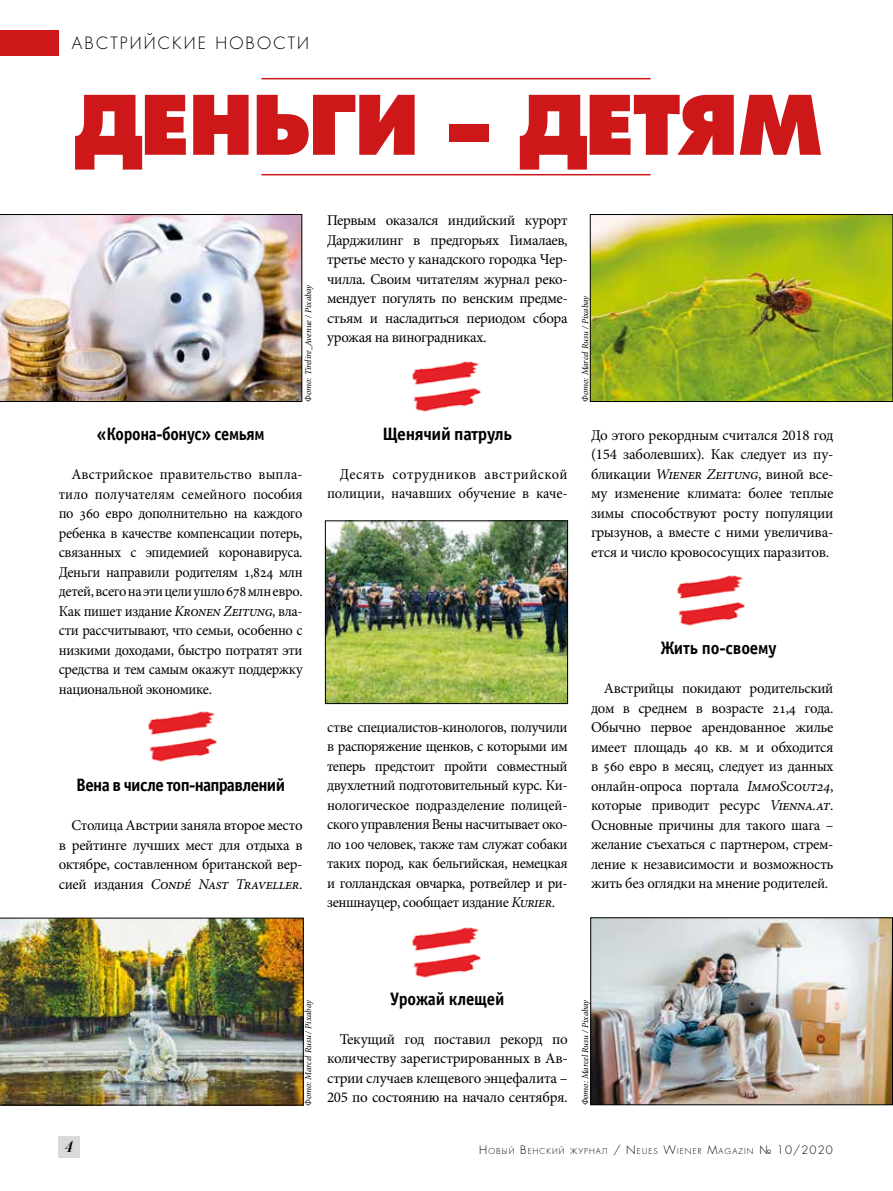
<style>
.page{position:relative;width:893px;height:1191px;background:#fff}
.page>*{position:absolute;margin:0;border:0;box-sizing:border-box;transform-origin:0 0}
.t1{font:79.5px "Favorit Extra Bold C";letter-spacing:-.02em;color:#cd1719}
.t2{font:18px "Officina Sans Bold C";letter-spacing:-.04em;color:#000;scale:.94 1}
.t3{font:18px "Officina Sans Bold C";letter-spacing:-.02em;color:#000;scale:.91 1}
.t4{font:18px "Officina Sans Bold C";letter-spacing:-.02em;color:#000}
.t5{font:18px "Officina Sans Bold C";letter-spacing:-.02em;color:#000;scale:.94 1}
.t6{font:18px "Officina Sans Bold C";letter-spacing:-.02em;color:#000;scale:.93 1}
.t7{font:16.5px "Favorit Light C";letter-spacing:.13em;color:#000}
.t8{font:italic 16.5px "Paragon Nord C";color:#000}
.t9{font:15px/19.5px "Minion Pro";letter-spacing:-.02em;color:#000;text-align:justify}
.t10{font:15px/19.5px "Minion Pro";letter-spacing:-.02em;color:#000;text-align:justify;scale:.96 1}
.t11{font:15px/19.5px "Minion Pro";letter-spacing:.015em;color:#000;text-align:right}
.t12{font:italic 9px "Minion Pro";letter-spacing:-.005em;color:#000}
.t13{font:7.8px "Favorit Light C";letter-spacing:.145em;color:#000}
.s1{font-style:italic}
.s2{font-size:11.25px}
</style>
<div class="page">
<div style="left:59px;top:1136px;width:21px;height:22px;background:#dadada"></div>
<div style="left:0;top:30px;width:59px;height:25px;background:#cd1719"></div>
<img style="left:0;top:214px;width:302px;height:187px">
<img style="left:148px;top:711px;width:69px;height:51px">
<img style="left:592px;top:216px;width:299px;height:183px">
<div style="left:590px;top:214px;width:303px;height:187px;border:1px solid #000"></div>
<img style="left:593px;top:919px;width:297px;height:183px">
<img style="left:327px;top:523px;width:239px;height:178px">
<div style="left:325px;top:521px;width:243px;height:182px;border:1px solid #000"></div>
<img style="left:412px;top:361px;width:69px;height:51px">
<img style="left:412px;top:927px;width:69px;height:51px">
<img style="left:677px;top:575px;width:68px;height:51px">
<img style="left:0;top:918px;width:303px;height:187px">
<hr style="left:261px;top:78px;width:390px;height:1px;background:#cd1719">
<hr style="left:261px;top:174px;width:390px;height:1px;background:#cd1719">
<p class="t7" style="left:72px;top:32px;width:239px">АВСТРИЙСКИЕ НОВОСТИ</p>
<h1 class="t1" style="left:74px;top:76px;width:751px">ДЕНЬГИ – ДЕТЯМ</h1>
<p class="t9" style="left:327px;top:211px;width:242px">Первым оказался индийский курорт Дарджилинг в предгорьях Гималаев, третье место у канадского городка Чер&shy;чилла. Своим читателям журнал реко&shy;мендует погулять по венским предме&shy;стьям и насладиться периодом сбора урожая на виноградниках.</p>
<p class="t12" style="left:302px;top:401px;width:119px;rotate:-90deg">Фото: Tirelire_Avenue / Pixabay</p>
<p class="t12" style="left:579px;top:401px;width:108px;rotate:-90deg">Фото: Marcel Rusu / Pixabay</p>
<p class="t3" style="left:97px;top:424px;width:186px">«Корона-бонус» семьям</p>
<p class="t10" style="left:59px;top:464px;width:255px;text-indent:13px">Австрийское правительство выпла&shy;тило получателям семейного пособия по 360 евро дополнительно на каждого ребенка в качестве компенсации потерь, связанных с эпидемией коронавируса.<br>Деньги направили родителям 1,824 млн детей, всего на эти цели ушло 678 млн евро.<br>Как пишет издание <span class="s1">Kronen Zeitung</span>, вла&shy;сти рассчитывают, что семьи, особенно с низкими доходами, быстро потратят эти средства и тем самым окажут поддержку национальной экономике.</p>
<p class="t2" style="left:76px;top:775px;width:224px">Вена в числе топ-направлений</p>
<p class="t9" style="left:59px;top:815px;width:245px;text-indent:13px">Столица Австрии заняла второе место в рейтинге лучших мест для отдыха в октябре, составленном британской вер&shy;сией издания <span class="s1">Condé Nast Traveller</span>.</p>
<p class="t4" style="left:382px;top:424px;width:131px">Щенячий патруль</p>
<p class="t11" style="left:327px;top:464px;width:242px">Десять сотрудников австрийской полиции, начавших обучение в каче-</p>
<p class="t9" style="left:591px;top:425px;width:244px">До этого рекордным считался 2018 год (154 заболевших). Как следует из пу&shy;бликации <span class="s1">Wiener Zeitung</span>, виной все&shy;му изменение климата: более теплые зимы способствуют росту популяции грызунов, а вместе с ними увеличива&shy;ется и число кровососущих паразитов.</p>
<p class="t9" style="left:327px;top:717px;width:242px">стве специалистов-кинологов, получили в распоряжение щенков, с которыми им теперь предстоит пройти совместный двухлетний подготовительный курс. Ки&shy;нологическое подразделение полицей&shy;ского управления Вены насчитывает око&shy;ло 100 человек, также там служат собаки таких пород, как бельгийская, немецкая и голландская овчарка, ротвейлер и ри&shy;зеншнауцер, сообщает издание <span class="s1">Kurier</span>.</p>
<p class="t5" style="left:661px;top:638px;width:125px">Жить по-своему</p>
<p class="t9" style="left:591px;top:679px;width:244px;text-indent:13px">Австрийцы покидают родительский дом в среднем в возрасте 21,4 года.<br>Обычно первое арендованное жилье имеет площадь 40 кв. м и обходится в 560 евро в месяц, следует из данных онлайн-опроса портала <span class="s1">ImmoScout24</span>, которые приводит ресурс <span class="s1">Vienna.at</span>.<br>Основные причины для такого шага – желание съехаться с партнером, стрем&shy;ление к независимости и возможность жить без оглядки на мнение родителей.</p>
<p class="t6" style="left:390px;top:988px;width:124px">Урожай клещей</p>
<p class="t9" style="left:327px;top:1029px;width:242px;text-indent:13px">Текущий год поставил рекорд по количеству зарегистрированных в Ав&shy;стрии случаев клещевого энцефалита – 205 по состоянию на начало сентября.</p>
<p class="t12" style="left:302px;top:1105px;width:108px;rotate:-90deg">Фото: Marcel Rusu / Pixabay</p>
<p class="t12" style="left:579px;top:1105px;width:108px;rotate:-90deg">Фото: Marcel Rusu / Pixabay</p>
<p class="t8" style="left:64px;top:1137px;width:10px">4</p>
<p class="t13" style="left:479px;top:1145px;width:355px"><span class="s2">Н</span>ОВЫЙ <span class="s2">В</span>ЕНСКИЙ ЖУРНАЛ <span class="s2">/</span> <span class="s2">N</span>EUES <span class="s2">W</span>IEN ER <span class="s2">M</span>AGAZIN <span class="s2">№ 10/2020</span></p>
</div>
